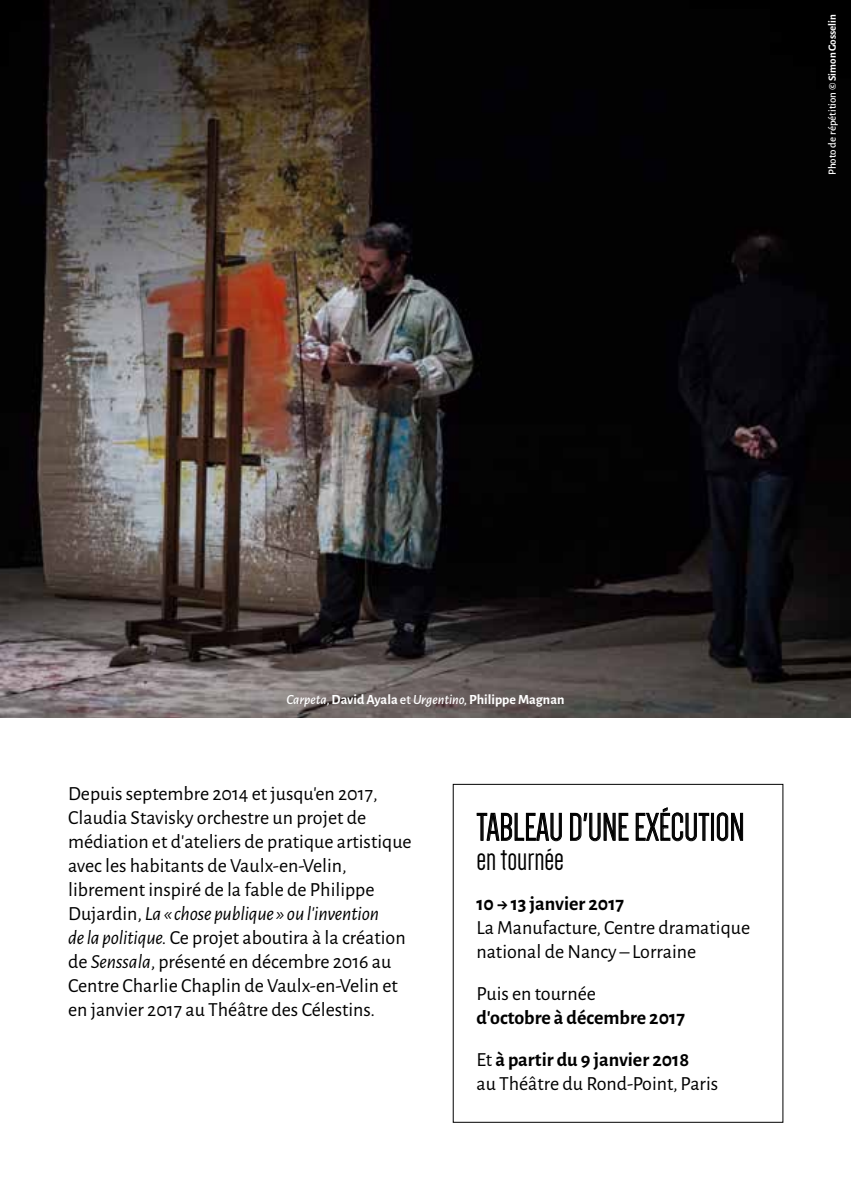
<style>
.page{position:relative;width:851px;height:1191px;background:#fff}
.page>*{position:absolute;margin:0;border:0;box-sizing:border-box;transform-origin:0 0}
.t1{font:40px "Dense";color:#000}
.t2{font:34px "Dense";color:#000}
.t3{font:20px/24px "Alegreya Sans";color:#000}
.t4{font:700 20px/42px "Alegreya Sans";color:#000}
.t5{font:700 14px "Alegreya Sans";color:#fff}
.t6{font:500 11px "Alegreya Sans";color:#fff}
.s1{font-weight:700}
.s2{font-weight:500;font-style:italic}
.s3{font-weight:500}
.s4{font-style:italic}
.s5{font-weight:400}
</style>
<div class="page">
<img style="left:0;top:0;width:850px;height:717px">
<svg style="left:477px;top:812px;width:84px;height:29px"></svg>
<svg style="left:570px;top:813px;width:58px;height:28px"></svg>
<svg style="left:636px;top:807px;width:72px;height:34px"></svg>
<div style="left:711px;top:813px;width:2px;height:27px;border:1px solid #000"></div>
<svg style="left:717px;top:812px;width:25px;height:29px"></svg>
<p class="t6" style="left:824px;top:175px;width:163px;rotate:-90deg">Photo de répétition <span class="s1">© Simon Gosselin</span></p>
<p class="t5" style="left:286px;top:689px;width:279px"><span class="s2">Carpeta,</span> David Ayala <span class="s3">et</span><span class="s2">Urgentino,</span> Philippe Magnan</p>
<p class="t3" style="left:68px;top:781px;width:345px">Depuis septembre 2014 et jusqu’en 2017, Claudia Stavisky orchestre un projet de médiation et d’ateliers de pratique artistique avec les habitants de Vaulx-en-Velin, librement inspiré de la fable de Philippe Dujardin, <span class="s4">La « chose publique » ou l’invention<br>de la politique.</span> Ce projet aboutira à la création de <span class="s4">Senssala</span>, présenté en décembre 2016 au Centre Charlie Chaplin de Vaulx-en-Velin et en janvier 2017 au Théâtre des Célestins.</p>
<h1 class="t1" style="left:476px;top:807px;width:269px">TABLEAU D'UNE EXÉCUTION</h1>
<h2 class="t2" style="left:476px;top:842px;width:89px">en tournée</h2>
<p class="t4" style="left:476px;top:881px;width:149px">10 → 13 janvier 2017</p>
<p class="t3" style="left:476px;top:915px;width:275px">La Manufacture, Centre dramatique national de Nancy – Lorraine</p>
<p class="t3" style="left:476px;top:981px;width:121px">Puis en tournée</p>
<p class="t4" style="left:476px;top:995px;width:214px">d’octobre à décembre 2017<br><span class="s5">Et</span> à partir du 9 janvier 2018</p>
<p class="t3" style="left:476px;top:1071px;width:243px">au Théâtre du Rond-Point, Paris</p>
</div>
